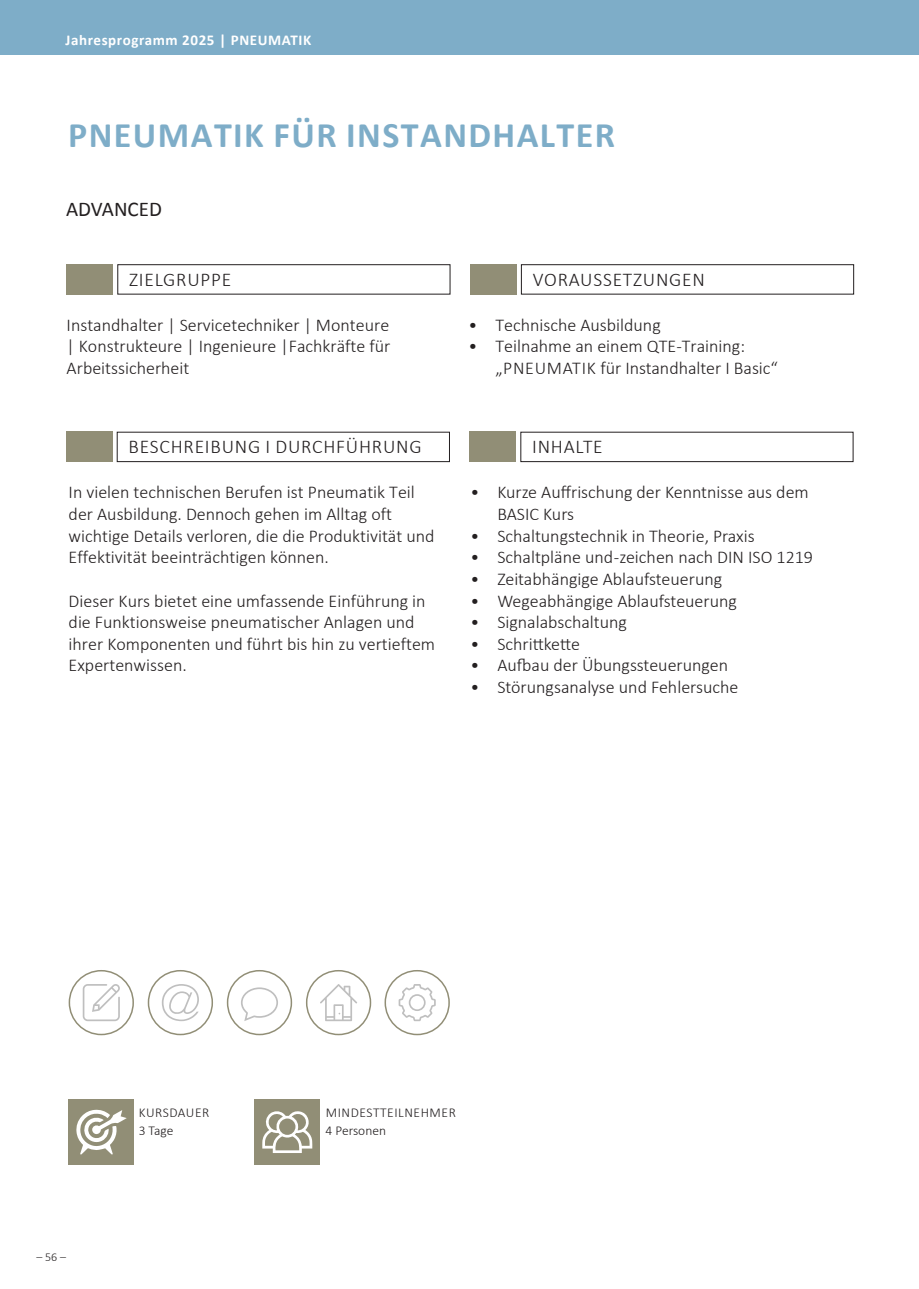
<style>
.page{position:relative;width:919px;height:1289px;background:#fff}
.page>*{position:absolute;margin:0;border:0;box-sizing:border-box;transform-origin:0 0}
.Bezeichnung_Schulung{font:700 36px "Calibri";letter-spacing:.04em;color:#7eadc8}
.TRAINING_Unterüberschrift{font:21px "Calibri";color:#231f20}
.t1{font:300 19.5px "Calibri";letter-spacing:.04em;color:#231f20}
.Fließtext{font:300 18px/21.6px "Calibri";color:#231f20}
.Inhalt_1{font:300 18px/21.6px "Calibri";color:#231f20;text-align:justify}
.t2{font:700 15px "Calibri";letter-spacing:.04em;color:#fff}
.t3{font:300 13.5px "Calibri";letter-spacing:.04em;color:#231f20}
.t4{font:300 13.5px "Calibri";color:#231f20}
.t5{font:300 12px "Calibri";color:#231f20}
</style>
<div class="page">
<div style="left:0;top:0;width:918px;height:54px;background:#7eadc8"></div>
<div style="left:67px;top:264px;width:46px;height:30px;background:#918e76"></div>
<div style="left:117px;top:264px;width:333px;height:30px;border:1px solid #231f20"></div>
<div style="left:470px;top:264px;width:46px;height:30px;background:#918e76"></div>
<div style="left:521px;top:264px;width:333px;height:30px;border:1px solid #231f20"></div>
<div style="left:66px;top:432px;width:47px;height:30px;background:#918e76"></div>
<div style="left:117px;top:432px;width:333px;height:30px;border:1px solid #231f20"></div>
<div style="left:469px;top:432px;width:47px;height:30px;background:#918e76"></div>
<div style="left:520px;top:432px;width:333px;height:30px;border:1px solid #231f20"></div>
<svg style="left:398px;top:984px;width:37px;height:37px"></svg>
<svg style="left:162px;top:984px;width:37px;height:37px"></svg>
<svg style="left:241px;top:987px;width:37px;height:34px"></svg>
<svg style="left:320px;top:984px;width:37px;height:37px"></svg>
<div style="left:69px;top:969px;width:65px;height:66px;border:2px solid #918e76;border-radius:50%"></div>
<svg style="left:83px;top:984px;width:37px;height:37px"></svg>
<div style="left:148px;top:969px;width:65px;height:66px;border:2px solid #918e76;border-radius:50%"></div>
<div style="left:227px;top:969px;width:65px;height:66px;border:2px solid #918e76;border-radius:50%"></div>
<div style="left:306px;top:969px;width:65px;height:66px;border:2px solid #918e76;border-radius:50%"></div>
<div style="left:384px;top:969px;width:66px;height:66px;border:2px solid #918e76;border-radius:50%"></div>
<div style="left:68px;top:1099px;width:65px;height:65px;background:#918e76"></div>
<svg style="left:76px;top:1109px;width:51px;height:45px"></svg>
<div style="left:255px;top:1099px;width:65px;height:65px;background:#918e76"></div>
<svg style="left:262px;top:1111px;width:50px;height:41px"></svg>
<p class="t2" style="left:65px;top:29px;width:247px">Jahresprogramm 2025 | PNEUMATIK</p>
<p class="Bezeichnung_Schulung" style="left:68px;top:110px;width:548px">PNEUMATIK FÜR INSTANDHALTER</p>
<p class="TRAINING_Unterüberschrift" style="left:66px;top:194px;width:97px">ADVANCED</p>
<p class="t1" style="left:129px;top:267px;width:104px">ZIELGRUPPE</p>
<p class="t1" style="left:532px;top:267px;width:174px">VORAUSSETZUNGEN</p>
<p class="Inhalt_1" style="left:67px;top:314px;width:325px">Instandhalter | Servicetechniker | Monteure | Konstrukteure | Ingenieure |Fachkräfte für Arbeitssicherheit</p>
<p class="Fließtext" style="left:468px;top:314px;width:194px">• Technische Ausbildung</p>
<p class="Fließtext" style="left:468px;top:335px;width:278px">• Teilnahme an einem QTE-Training:</p>
<p class="Fließtext" style="left:495px;top:357px;width:284px">„PNEUMATIK für Instandhalter I Basic“</p>
<p class="t1" style="left:129px;top:435px;width:294px">BESCHREIBUNG I DURCHFÜHRUNG</p>
<p class="t1" style="left:532px;top:435px;width:72px">INHALTE</p>
<p class="Fließtext" style="left:69px;top:481px;width:367px">In vielen technischen Berufen ist Pneumatik Teil der Ausbildung. Dennoch gehen im Alltag oft wichtige Details verloren, die die Produktivität und Effektivität beeinträchtigen können.</p>
<p class="Fließtext" style="left:69px;top:589px;width:368px">Dieser Kurs bietet eine umfassende Einführung in die Funktionsweise pneumatischer Anlagen und ihrer Komponenten und führt bis hin zu vertieftem Expertenwissen.</p>
<p class="Fließtext" style="left:497px;top:481px;width:313px;text-indent:-27px">• Kurze Auffrischung der Kenntnisse aus dem<br>BASIC Kurs</p>
<p class="Fließtext" style="left:470px;top:524px;width:286px">• Schaltungstechnik in Theorie, Praxis</p>
<p class="Fließtext" style="left:470px;top:546px;width:344px">• Schaltpläne und -zeichen nach DIN ISO 1219</p>
<p class="Fließtext" style="left:470px;top:568px;width:253px">• Zeitabhängige Ablaufsteuerung</p>
<p class="Fließtext" style="left:470px;top:589px;width:268px">• Wegeabhängige Ablaufsteuerung</p>
<p class="Fließtext" style="left:470px;top:611px;width:158px">• Signalabschaltung</p>
<p class="Fließtext" style="left:470px;top:632px;width:111px">• Schrittkette</p>
<p class="Fließtext" style="left:470px;top:654px;width:259px">• Aufbau der Übungssteuerungen</p>
<p class="Fließtext" style="left:470px;top:676px;width:269px">• Störungsanalyse und Fehlersuche</p>
<p class="t5" style="left:37px;top:1249px;width:31px">– 56 –</p>
<p class="t3" style="left:139px;top:1103px;width:72px">KURSDAUER</p>
<p class="t3" style="left:139px;top:1121px;width:36px">3 Tage</p>
<p class="t3" style="left:326px;top:1103px;width:132px">MINDESTTEILNEHMER</p>
<p class="t4" style="left:325px;top:1121px;width:62px">4 Personen</p>
</div>
